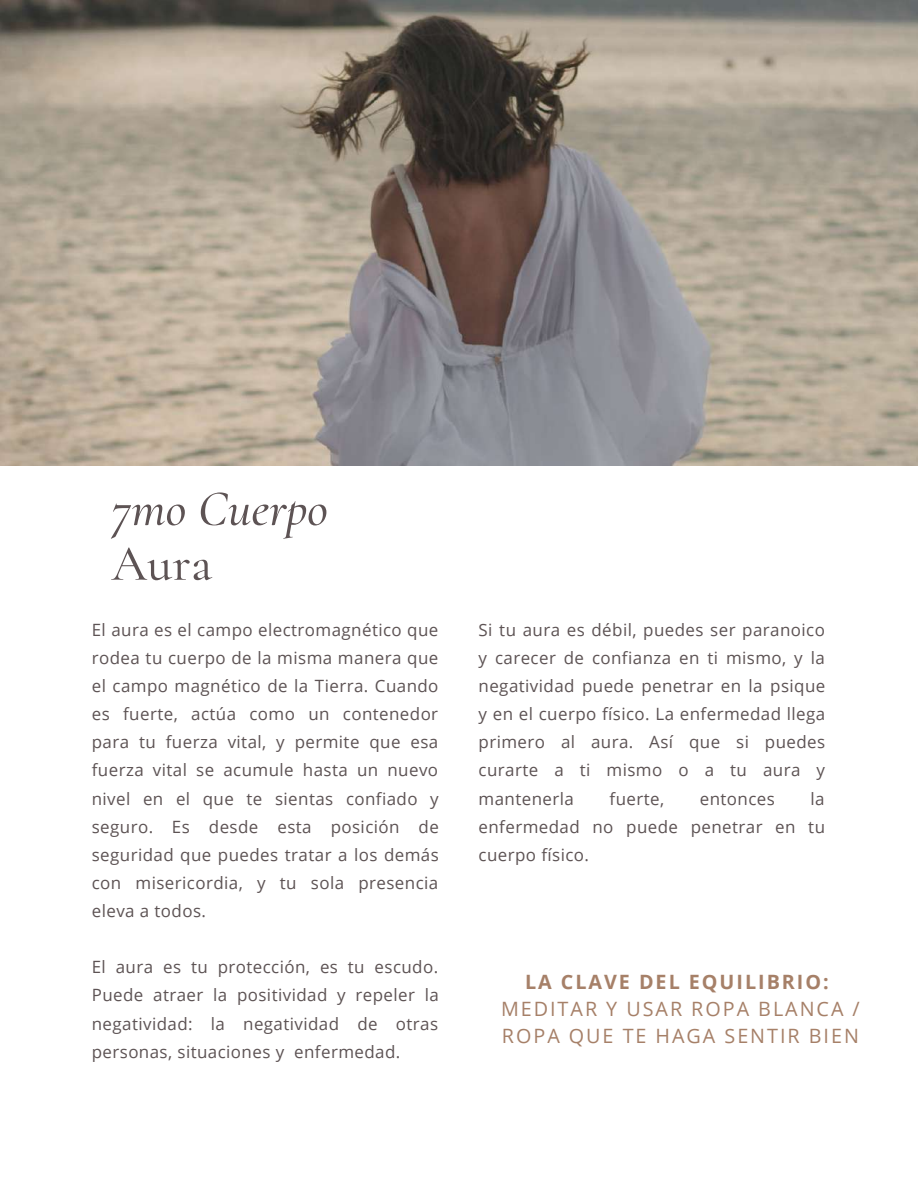
<style>
.page{position:relative;width:918px;height:1188px;background:#fff}
.page>*{position:absolute;margin:0;border:0;box-sizing:border-box;transform-origin:0 0}
.t1{font:italic 500 50.85px "Cormorant Garamond";color:#5d5354}
.t2{font:500 50.85px "Cormorant Garamond";color:#5d5354}
.t3{font:19.8px/27px "Open Sans";letter-spacing:.1em;color:#a68068}
.t4{font:700 19.8px "Open Sans";letter-spacing:.1em;color:#a68068}
.t5{font:16.95px/28.2px "Open Sans";letter-spacing:.025em;color:#5d5354;text-align:justify}
</style>
<div class="page">
<img style="left:0;top:0;width:918px;height:465px">
<h1 class="t1" style="left:111px;top:478px;width:218px">7mo Cuerpo</h1>
<h1 class="t2" style="left:111px;top:533px;width:102px">Aura</h1>
<p class="t5" style="left:92px;top:615px;width:349px">El aura es el campo electromagnético que rodea tu cuerpo de la misma manera que el campo magnético de la Tierra. Cuando es fuerte, actúa como un contenedor para tu fuerza vital, y permite que esa fuerza vital se acumule hasta un nuevo nivel en el que te sientas confiado y seguro. Es desde esta posición de seguridad que puedes tratar a los demás con misericordia, y tu sola presencia eleva a todos.</p>
<p class="t5" style="left:92px;top:953px;width:348px">El aura es tu protección, es tu escudo.<br>Puede atraer la positividad y repeler la negatividad: la negatividad de otras personas, situaciones y enfermedad.</p>
<p class="t5" style="left:479px;top:615px;width:348px">Si tu aura es débil, puedes ser paranoico y carecer de confianza en ti mismo, y la negatividad puede penetrar en la psique y en el cuerpo físico. La enfermedad llega primero al aura. Así que si puedes curarte a ti mismo o a tu aura y mantenerla</p>
<p class="t5" style="left:610px;top:784px;width:56px">fuerte,</p>
<p class="t5" style="left:700px;top:784px;width:77px">entonces</p>
<p class="t5" style="left:479px;top:784px;width:348px;text-indent:332px">la enfermedad no puede penetrar en tu cuerpo físico.</p>
<p class="t4" style="left:525px;top:968px;width:305px">LA CLAVE DEL EQUILIBRIO:</p>
<p class="t3" style="left:501px;top:995px;width:360px">MEDITAR Y USAR ROPA BLANCA /<br>ROPA QUE TE HAGA SENTIR BIEN</p>
</div>
